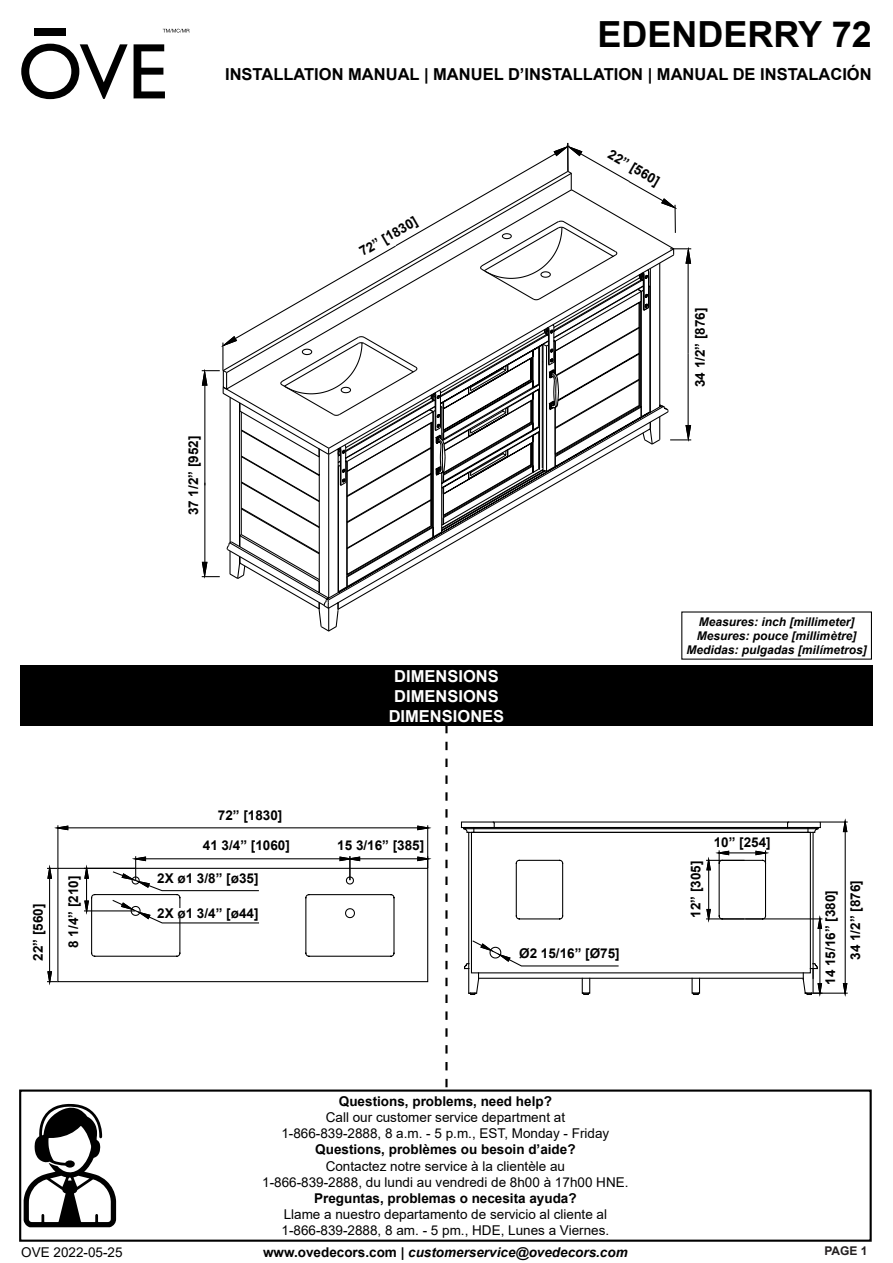
<style>
.page{position:relative;width:893px;height:1263px;background:#fff}
.page>*{position:absolute;margin:0;border:0;box-sizing:border-box;transform-origin:0 0}
.t1{font:700 36px "Arial";color:#000}
.t2{font:700 16.5px "Arial";color:#000}
.t3{font:700 16.5px "Arial";color:#fff}
.t4{font:700 13.5px "Arial";color:#000}
.t5{font:13.5px "Arial";color:#000}
.t6{font:italic 700 13.5px "Arial";color:#000}
.t7{font:italic 700 12px "Arial";color:#000}
.t8{font:700 12px "Arial";color:#231f20}
.s1{font-style:normal}
</style>
<div class="page">
<hr style="left:57px;top:826px;width:1px;height:41px;background:#000">
<hr style="left:427px;top:826px;width:1px;height:41px;background:#000">
<hr style="left:68px;top:827px;width:350px;height:1px;background:#000">
<svg style="left:54px;top:825px;width:15px;height:6px"></svg>
<svg style="left:417px;top:825px;width:15px;height:6px"></svg>
<svg style="left:47px;top:856px;width:385px;height:129px"></svg>
<svg style="left:819px;top:818px;width:29px;height:179px"></svg>
<svg style="left:466px;top:821px;width:353px;height:174px"></svg>
<svg style="left:445px;top:726px;width:3px;height:361px"></svg>
<svg style="left:21px;top:44px;width:107px;height:55px"></svg>
<svg style="left:134px;top:44px;width:31px;height:54px"></svg>
<div style="left:34px;top:29px;width:32px;height:7px;background:#000"></div>
<svg style="left:163px;top:29px;width:26px;height:4px"></svg>
<div style="left:19px;top:1089px;width:853px;height:153px;border:2px solid #000"></div>
<svg style="left:24px;top:1104px;width:92px;height:123px"></svg>
<div style="left:20px;top:666px;width:853px;height:60px;background:#000"></div>
<div style="left:714px;top:837px;width:57px;height:10px;background:#fff"></div>
<div style="left:691px;top:861px;width:10px;height:57px;background:#fff"></div>
<div style="left:825px;top:890px;width:10px;height:95px;background:#fff"></div>
<div style="left:157px;top:873px;width:101px;height:10px;background:#fff"></div>
<div style="left:157px;top:908px;width:101px;height:10px;background:#fff"></div>
<div style="left:519px;top:948px;width:101px;height:10px;background:#fff"></div>
<div style="left:68px;top:876px;width:10px;height:72px;background:#fff"></div>
<hr style="left:688px;top:353px;width:1px;height:72px;background:#000">
<svg style="left:675px;top:424px;width:17px;height:18px"></svg>
<hr style="left:204px;top:483px;width:1px;height:79px;background:#000">
<hr style="left:204px;top:385px;width:1px;height:100px;background:#000">
<svg style="left:201px;top:561px;width:19px;height:18px"></svg>
<svg style="left:201px;top:143px;width:491px;height:243px"></svg>
<svg style="left:222px;top:172px;width:453px;height:407px"></svg>
<svg style="left:240px;top:220px;width:404px;height:408px"></svg>
<p class="t1" style="left:598px;top:9px;width:276px">EDENDERRY 72</p>
<p class="t2" style="left:225px;top:63px;width:648px">INSTALLATION MANUAL | MANUEL D’INSTALLATION | MANUAL DE INSTALACIÓN</p>
<p class="t4" style="left:29px;top:961px;width:59px;rotate:-90deg">22” [560]</p>
<p class="t4" style="left:64px;top:948px;width:74px;rotate:-90deg">8 1/4” [210]</p>
<p class="t4" style="left:184px;top:515px;width:81px;rotate:-90deg">37 1/2” [952]</p>
<p class="t4" style="left:356px;top:244px;width:66px;rotate:-30deg">72” [1830]</p>
<p class="t4" style="left:614px;top:145px;width:59px;rotate:30deg">22” [560]</p>
<p class="t4" style="left:690px;top:387px;width:81px;rotate:-90deg">34 1/2” [876]</p>
<p class="t3" style="left:394px;top:665px;width:106px">DIMENSIONS</p>
<p class="t3" style="left:394px;top:684px;width:106px">DIMENSIONS</p>
<p class="t3" style="left:389px;top:704px;width:117px">DIMENSIONES</p>
<p class="t4" style="left:218px;top:806px;width:66px">72” [1830]</p>
<p class="t4" style="left:203px;top:836px;width:89px">41 3/4” [1060]</p>
<p class="t4" style="left:337px;top:836px;width:89px">15 3/16” [385]</p>
<p class="t4" style="left:157px;top:869px;width:103px">2X ø1 3/8” [ø35]</p>
<p class="t4" style="left:157px;top:903px;width:103px">2X ø1 3/4” [ø44]</p>
<p class="t4" style="left:519px;top:944px;width:102px">Ø2 15/16” [Ø75]</p>
<p class="t7" style="left:699px;top:613px;width:157px">Measures: inch [millimeter]</p>
<p class="t7" style="left:697px;top:628px;width:161px">Mesures: pouce [millimètre]</p>
<p class="t7" style="left:687px;top:642px;width:182px">Medidas: pulgadas [milímetros]</p>
<p class="t4" style="left:686px;top:918px;width:59px;rotate:-90deg">12” [305]</p>
<p class="t4" style="left:714px;top:833px;width:59px">10” [254]</p>
<p class="t4" style="left:821px;top:985px;width:96px;rotate:-90deg">14 15/16” [380]</p>
<p class="t4" style="left:846px;top:960px;width:81px;rotate:-90deg">34 1/2” [876]</p>
<p class="t4" style="left:339px;top:1091px;width:215px">Questions, problems, need help?</p>
<p class="t5" style="left:326px;top:1108px;width:241px">Call our customer service department at</p>
<p class="t5" style="left:281px;top:1124px;width:329px">1-866-839-2888, 8 a.m. - 5 p.m., EST, Monday - Friday</p>
<p class="t4" style="left:315px;top:1140px;width:262px">Questions, problèmes ou besoin d’aide?</p>
<p class="t5" style="left:326px;top:1156px;width:241px">Contactez notre service à la clientèle au</p>
<p class="t5" style="left:262px;top:1173px;width:368px">1-866-839-2888, du lundi au vendredi de 8h00 à 17h00 HNE.</p>
<p class="t4" style="left:314px;top:1189px;width:264px">Preguntas, problemas o necesita ayuda?</p>
<p class="t5" style="left:284px;top:1205px;width:325px">Llame a nuestro departamento de servicio al cliente al</p>
<p class="t5" style="left:282px;top:1221px;width:329px">1-866-839-2888, 8 am. - 5 pm., HDE, Lunes a Viernes.</p>
<p class="t5" style="left:21px;top:1243px;width:103px">OVE 2022-05-25</p>
<p class="t6" style="left:263px;top:1243px;width:366px"><span class="s1">www.ovedecors.com |</span> customerservice@ovedecors.com</p>
<p class="t8" style="left:824px;top:1242px;width:45px">PAGE 1</p>
</div>
